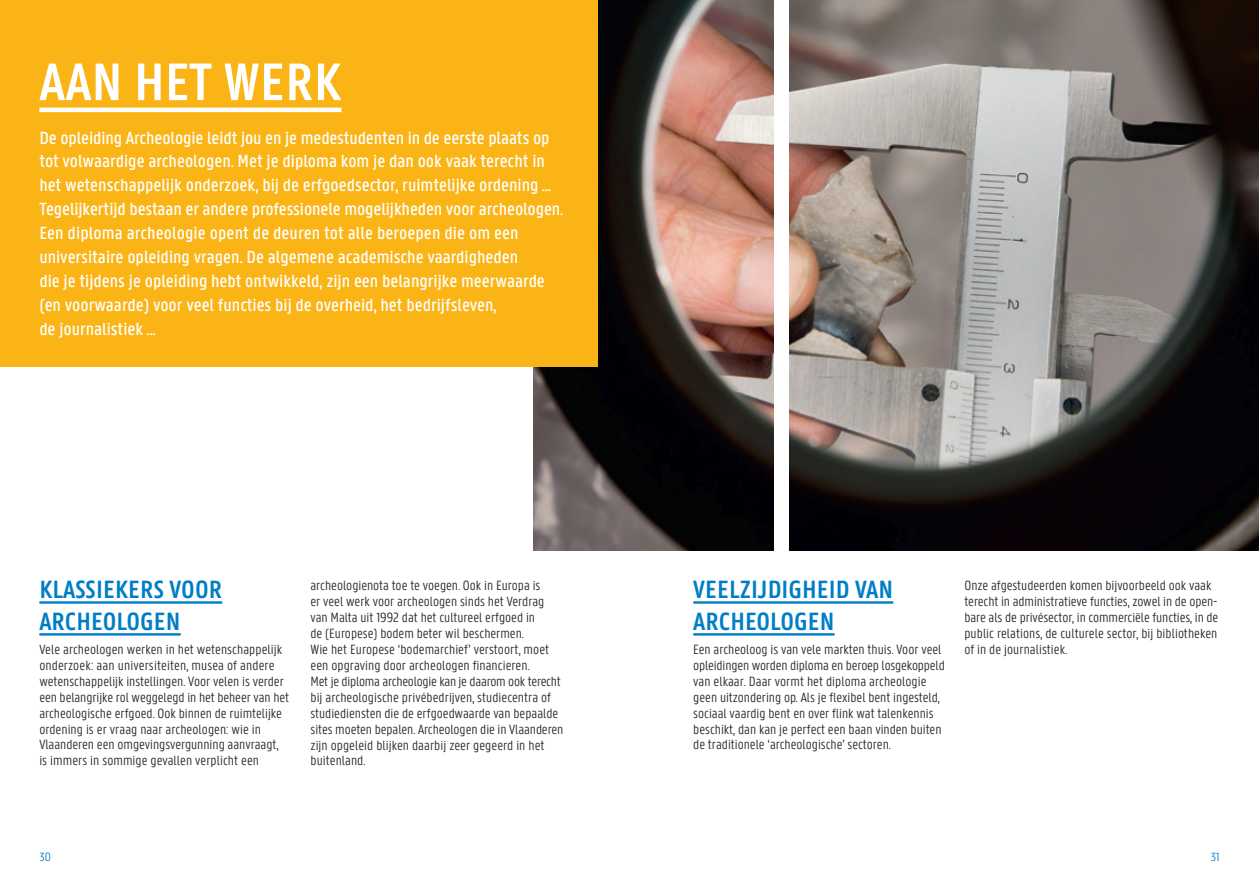
<style>
.page{position:relative;width:1259px;height:893px;background:#fff}
.page>*{position:absolute;margin:0;border:0;box-sizing:border-box;transform-origin:0 0}
.t1{font:600 56.25px "U Gent Panno Text";color:#fff}
.t2{font:600 26.7px/32px "U Gent Panno Text";color:#007ec5}
.t3{font:500 18.75px/24px "U Gent Panno Text";color:#fff}
.t4{font:300 14.25px/15.9px "U Gent Panno Text";color:#231f20}
.t5{font:300 12.75px "U Gent Panno Text";color:#007ec5}
</style>
<div class="page">
<img style="left:789px;top:0;width:470px;height:550px">
<img style="left:534px;top:0;width:239px;height:550px">
<div style="left:0;top:0;width:597px;height:367px;background:#fbb416"></div>
<hr style="left:39px;top:108px;width:302px;height:4px;background:#fff">
<hr style="left:39px;top:601px;width:183px;height:3px;background:#007ec5">
<hr style="left:39px;top:633px;width:142px;height:3px;background:#007ec5">
<hr style="left:693px;top:601px;width:200px;height:3px;background:#007ec5">
<hr style="left:693px;top:633px;width:141px;height:3px;background:#007ec5">
<h1 class="t1" style="left:39px;top:48px;width:304px">AAN HET WERK</h1>
<p class="t3" style="left:39px;top:125px;width:525px">De opleiding Archeologie leidt jou en je medestudenten in de eerste plaats op tot volwaardige archeologen. Met je diploma kom je dan ook vaak terecht in het wetenschappelijk onderzoek, bij de erfgoedsector, ruimtelijke ordening … Tegelijkertijd bestaan er andere professionele mogelijkheden voor archeologen.<br>Een diploma archeologie opent de deuren tot alle beroepen die om een universitaire opleiding vragen. De algemene academische vaardigheden<br>die je tijdens je opleiding hebt ontwikkeld, zijn een belangrijke meerwaarde (en voorwaarde) voor veel functies bij de overheid, het bedrijfsleven,<br>de journalistiek …</p>
<h2 class="t2" style="left:39px;top:573px;width:184px">KLASSIEKERS VOOR<br>ARCHEOLOGEN</h2>
<p class="t4" style="left:39px;top:641px;width:251px">Vele archeologen werken in het wetenschappelijk onderzoek: aan universiteiten, musea of andere wetenschappelijk instellingen. Voor velen is verder een belangrijke rol weggelegd in het beheer van het archeologische erfgoed. Ook binnen de ruimtelijke ordening is er vraag naar archeologen: wie in Vlaanderen een omgevingsvergunning aanvraagt, is immers in sommige gevallen verplicht een</p>
<p class="t4" style="left:310px;top:577px;width:254px">archeologienota toe te voegen. Ook in Europa is<br>er veel werk voor archeologen sinds het Verdrag van Malta uit 1992 dat het cultureel erfgoed in<br>de (Europese) bodem beter wil beschermen.<br>Wie het Europese ‘bodemarchief’ verstoort, moet een opgraving door archeologen financieren.<br>Met je diploma archeologie kan je daarom ook terecht bij archeologische privébedrijven, studiecentra of studiediensten die de erfgoedwaarde van bepaalde sites moeten bepalen. Archeologen die in Vlaanderen zijn opgeleid blijken daarbij zeer gegeerd in het buitenland.</p>
<h2 class="t2" style="left:693px;top:573px;width:201px">VEELZIJDIGHEID VAN<br>ARCHEOLOGEN</h2>
<p class="t4" style="left:693px;top:641px;width:253px">Een archeoloog is van vele markten thuis. Voor veel opleidingen worden diploma en beroep losgekoppeld van elkaar. Daar vormt het diploma archeologie geen uitzondering op. Als je flexibel bent ingesteld, sociaal vaardig bent en over flink wat talenkennis beschikt, dan kan je perfect een baan vinden buiten de traditionele ‘archeologische’ sectoren.</p>
<p class="t4" style="left:964px;top:577px;width:255px">Onze afgestudeerden komen bijvoorbeeld ook vaak terecht in administratieve functies, zowel in de open&shy;bare als de privésector, in commerciële functies, in de public relations, de culturele sector, bij bibliotheken of in de journalistiek.</p>
<p class="t5" style="left:39px;top:849px;width:13px">30</p>
<p class="t5" style="left:1211px;top:849px;width:10px">31</p>
</div>
